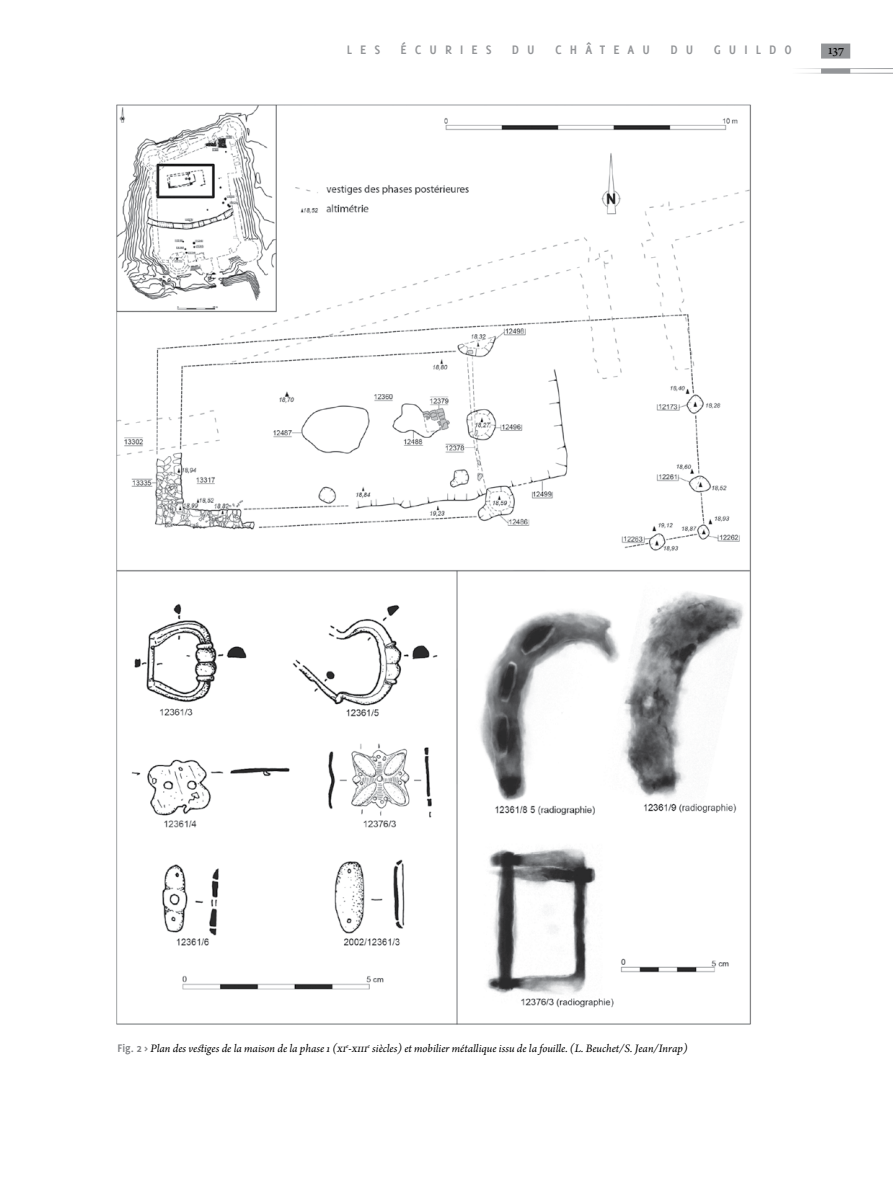
<style>
.page{position:relative;width:893px;height:1191px;background:#fff}
.page>*{position:absolute;margin:0;border:0;box-sizing:border-box;transform-origin:0 0}
.t1{font:15px "Arno Pro";color:#000}
.t2{font:700 13.5px "Delicious";letter-spacing:.6em;color:#939598}
.t3{font:italic 12px "Arno Pro";color:#000}
.s1{font-family:"Delicious";font-weight:700;font-style:normal;color:#808285}
</style>
<div class="page">
<img style="left:116px;top:104px;width:635px;height:921px">
<div style="left:821px;top:44px;width:29px;height:15px;background:#939598"></div>
<div style="left:821px;top:69px;width:29px;height:5px;background:#939598"></div>
<hr style="left:792px;top:73px;width:101px;height:1px;background:#939598">
<hr style="left:792px;top:68px;width:101px;height:1px;background:#939598">
<p class="t2" style="left:347px;top:42px;width:35px">LES</p>
<p class="t2" style="left:401px;top:42px;width:92px">ÉCURIES</p>
<p class="t2" style="left:512px;top:42px;width:25px">D U</p>
<p class="t2" style="left:555px;top:42px;width:97px">CHÂTEAU</p>
<p class="t2" style="left:670px;top:42px;width:25px">D U</p>
<p class="t2" style="left:714px;top:42px;width:80px">GUILDO</p>
<p class="t1" style="left:828px;top:40px;width:18px">137</p>
<p class="t3" style="left:117px;top:1041px;width:572px"><span class="s1">Fig. 2 &gt;</span> Plan des vestiges de la maison de la phase 1 (xi<sup>e</sup>-xiii<sup>e</sup> siècles) et mobilier métallique issu de la fouille. (L. Beuchet/S. Jean/Inrap)</p>
</div>
